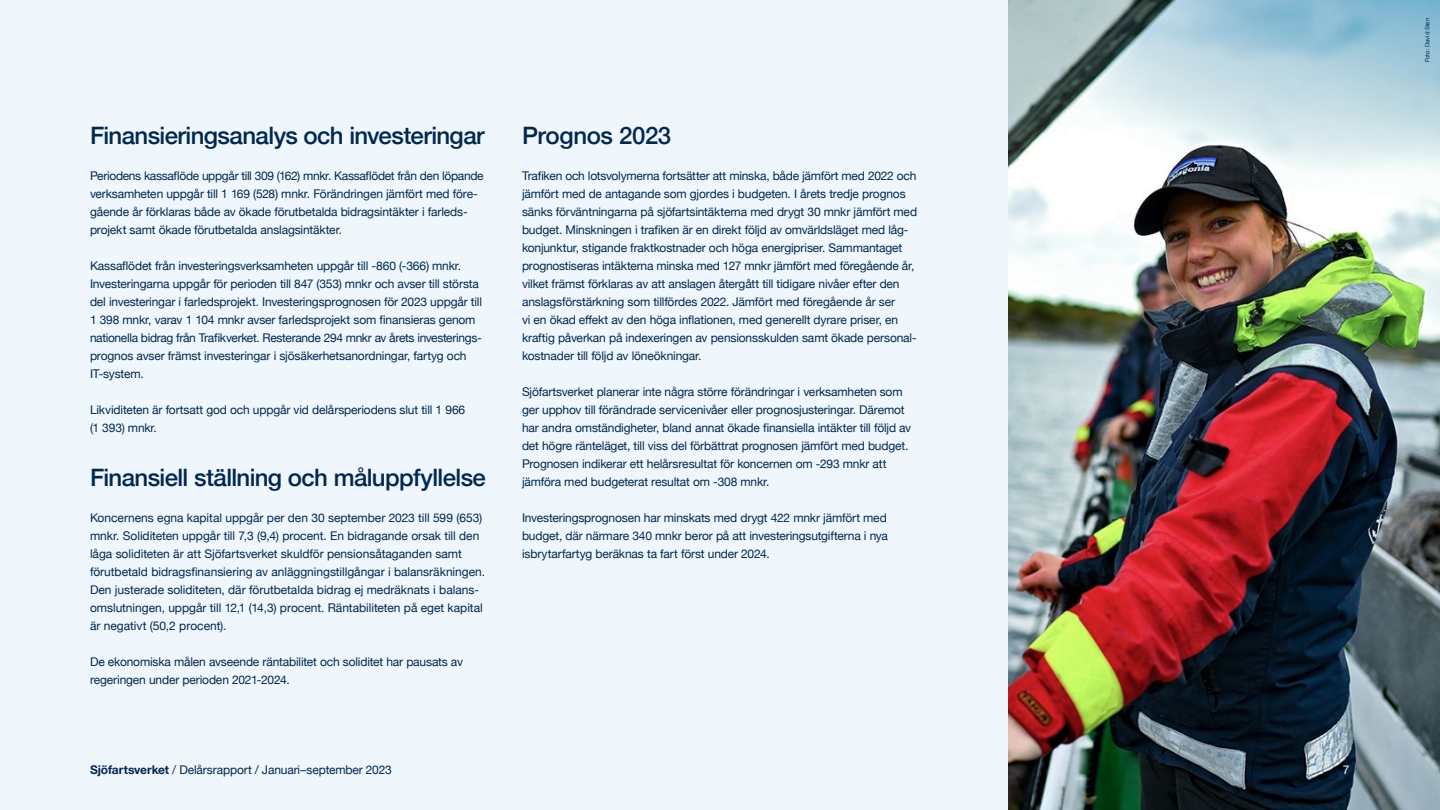
<style>
.page{position:relative;width:1440px;height:810px;background:#eff6fc}
.page>*{position:absolute;margin:0;border:0;box-sizing:border-box;transform-origin:0 0}
.Rubrik_2{font:500 24px "Helvetica Neue";letter-spacing:-.025em;color:#002850}
.Brödtext{font:12px/18px "Helvetica Neue";letter-spacing:-.01em;color:#002850}
.Brödtext-2{font:12px "Helvetica Neue";color:#fff}
.Fotobyline{font:6px "Helvetica Neue";color:#002850}
.s1{font-weight:700}
</style>
<div class="page">
<img style="left:1008px;top:0;width:432px;height:810px">
<p class="Rubrik_2" style="left:90px;top:116px;width:396px">Finansieringsanalys och investeringar</p>
<p class="Brödtext" style="left:90px;top:167px;width:395px">Periodens kassaflöde uppgår till 309 (162) mnkr. Kassaflödet från den löpande verksamheten uppgår till 1 169 (528) mnkr. Förändringen jämfört med före&shy;gående år förklaras både av ökade förutbetalda bidragsintäkter i farleds&shy;projekt samt ökade förutbetalda anslagsintäkter.</p>
<p class="Brödtext" style="left:90px;top:257px;width:394px">Kassaflödet från investeringsverksamheten uppgår till -860 (-366) mnkr.<br>Investeringarna uppgår för perioden till 847 (353) mnkr och avser till största del investeringar i farledsprojekt. Investeringsprognosen för 2023 uppgår till 1 398 mnkr, varav 1 104 mnkr avser farledsprojekt som finansieras genom nationella bidrag från Trafikverket. Resterande 294 mnkr av årets investerings&shy;prognos avser främst investeringar i sjösäkerhetsanordningar, fartyg och IT-system.</p>
<p class="Brödtext" style="left:90px;top:401px;width:377px">Likviditeten är fortsatt god och uppgår vid delårsperiodens slut till 1 966 (1 393) mnkr.</p>
<p class="Rubrik_2" style="left:90px;top:458px;width:397px">Finansiell ställning och måluppfyllelse</p>
<p class="Brödtext" style="left:90px;top:509px;width:397px">Koncernens egna kapital uppgår per den 30 september 2023 till 599 (653) mnkr. Soliditeten uppgår till 7,3 (9,4) procent. En bidragande orsak till den låga soliditeten är att Sjöfartsverket skuldför pensionsåtaganden samt förutbetald bidragsfinansiering av anläggningstillgångar i balansräkningen.<br>Den justerade soliditeten, där förutbetalda bidrag ej medräknats i balans&shy;omslutningen, uppgår till 12,1 (14,3) procent. Räntabiliteten på eget kapital är negativt (50,2 procent).</p>
<p class="Brödtext" style="left:90px;top:653px;width:375px">De ekonomiska målen avseende räntabilitet och soliditet har pausats av regeringen under perioden 2021-2024.</p>
<p class="Rubrik_2" style="left:522px;top:116px;width:151px">Prognos 2023</p>
<p class="Brödtext" style="left:522px;top:167px;width:397px">Trafiken och lotsvolymerna fortsätter att minska, både jämfört med 2022 och jämfört med de antagande som gjordes i budgeten. I årets tredje prognos sänks förväntningarna på sjöfartsintäkterna med drygt 30 mnkr jämfört med budget. Minskningen i trafiken är en direkt följd av omvärldsläget med låg&shy;konjunktur, stigande fraktkostnader och höga energipriser. Sammantaget prognostiseras intäkterna minska med 127 mnkr jämfört med föregående år, vilket främst förklaras av att anslagen återgått till tidigare nivåer efter den anslagsförstärkning som tillfördes 2022. Jämfört med föregående år ser<br>vi en ökad effekt av den höga inflationen, med generellt dyrare priser, en kraftig påverkan på indexeringen av pensionsskulden samt ökade personal&shy;kostnader till följd av löneökningar.</p>
<p class="Brödtext" style="left:522px;top:383px;width:391px">Sjöfartsverket planerar inte några större förändringar i verksamheten som ger upphov till förändrade servicenivåer eller prognosjusteringar. Däremot har andra omständigheter, bland annat ökade finansiella intäkter till följd av det högre ränteläget, till viss del förbättrat prognosen jämfört med budget.<br>Prognosen indikerar ett helårsresultat för koncernen om -293 mnkr att jämföra med budgeterat resultat om -308 mnkr.</p>
<p class="Brödtext" style="left:522px;top:509px;width:368px;text-align:justify">Investeringsprognosen har minskats med drygt 422 mnkr jämfört med budget, där närmare 340 mnkr beror på att investeringsutgifterna i nya isbrytarfartyg beräknas ta fart först under 2024.</p>
<p class="Brödtext" style="left:90px;top:761px;width:303px"><span class="s1">Sjöfartsverket</span> / Delårsrapport / Januari–september 2023</p>
<p class="Brödtext-2" style="left:1343px;top:761px;width:8px">7</p>
<p class="Fotobyline" style="left:1423px;top:62px;width:46px;rotate:-90deg">Foto: David Sten</p>
</div>
